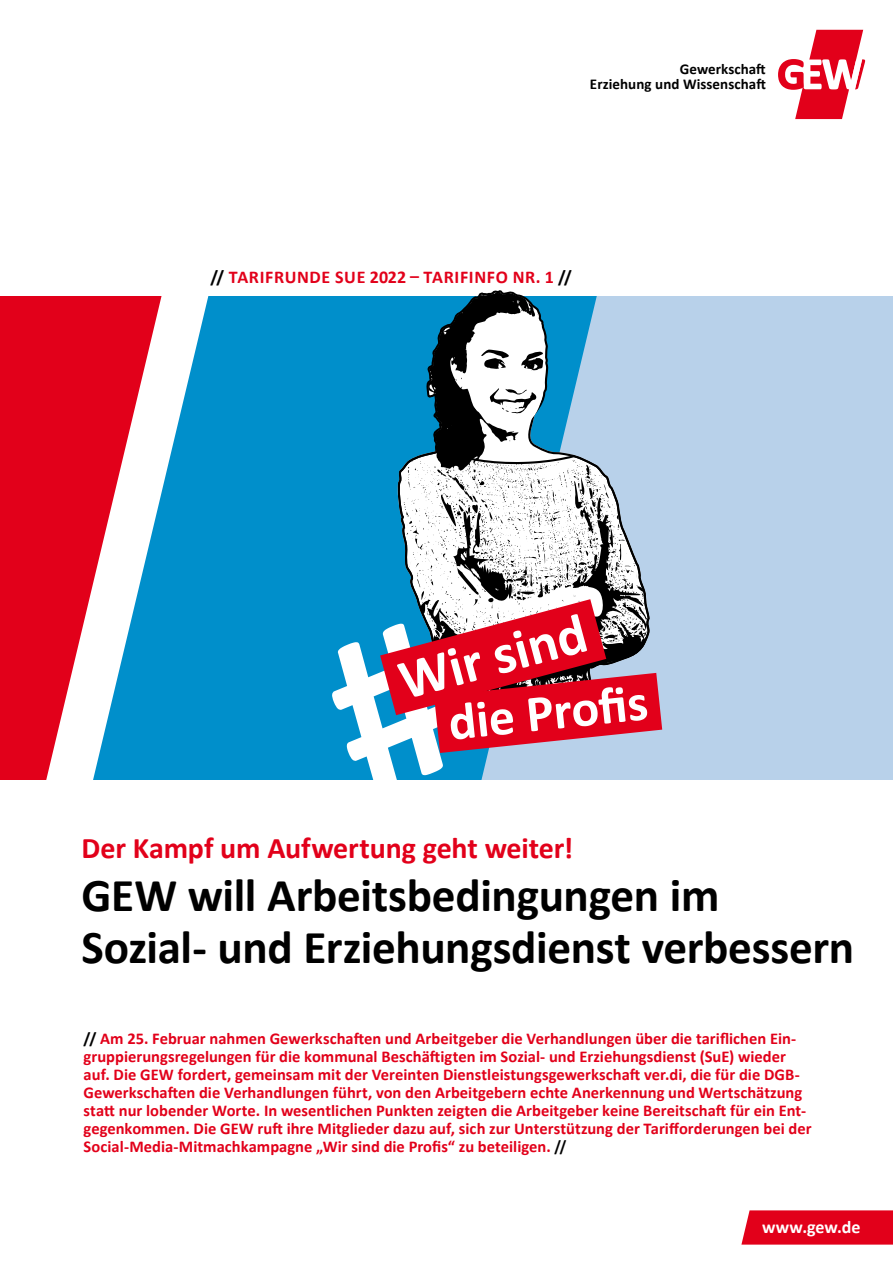
<style>
.page{position:relative;width:893px;height:1263px;background:#fff}
.page>*{position:absolute;margin:0;border:0;box-sizing:border-box;transform-origin:0 0}
.t1{font:700 56.4px "Calibri";color:#fff}
.t2{font:700 52.05px "Calibri";color:#fff}
.Headline{font:700 47.25px/52.5px "Calibri";letter-spacing:-.01em;color:#000}
.Headline-2{font:700 30px "Calibri";letter-spacing:-.005em;color:#e2001a}
.Zuordung_Cover_Din_A{font:700 18px "Calibri";letter-spacing:.035em;color:#e2001a}
.Zwischen-Headline{font:700 18px "Calibri";color:#fff}
._02_Vorspann{font:700 16.5px/18px "Calibri";color:#e2001a}
.GEW_LOGO_Schrift_Din{font:700 15px/15px "Calibri";letter-spacing:.005em;color:#000;text-align:right}
.s1{color:#000}
</style>
<div class="page">
<div style="left:197px;top:297px;width:228px;height:482px;background:#008fcb"></div>
<svg style="left:0;top:297px;width:197px;height:482px;fill:#e2001a"></svg>
<div style="left:561px;top:297px;width:332px;height:482px;background:#b8d1ea"></div>
<svg style="left:778px;top:30px;width:87px;height:89px"></svg>
<div style="left:741px;top:1210px;width:152px;height:34px;background:#e2001a"></div>
<svg style="left:332px;top:761px;width:42px;height:19px"></svg>
<svg style="left:396px;top:405px;width:255px;height:148px"></svg>
<svg style="left:425px;top:290px;width:136px;height:192px"></svg>
<svg style="left:374px;top:638px;width:348px;height:142px;background:#a6cbe7"></svg>
<svg style="left:312px;top:553px;width:362px;height:208px"></svg>
<p class="GEW_LOGO_Schrift_Din" style="left:590px;top:62px;width:177px">Gewerkschaft<br>Erziehung und Wissenschaft</p>
<p class="Zuordung_Cover_Din_A" style="left:210px;top:265px;width:363px"><span class="s1">//</span> TARIFRUNDE SUE 2022 – TARIFINFO NR. 1 <span class="s1">//</span></p>
<p class="t1" style="left:391px;top:647px;width:194px;rotate:-15deg">Wir sind</p>
<p class="t2" style="left:445px;top:690px;width:202px;rotate:-6deg">die Profi s</p>
<p class="Headline-2" style="left:81px;top:829px;width:493px">Der Kampf um Aufwertung geht weiter!</p>
<p class="Headline" style="left:81px;top:868px;width:774px">GEW will Arbeitsbedingungen im<br>Sozial- und Erziehungsdienst verbessern</p>
<p class="_02_Vorspann" style="left:84px;top:1030px;width:729px"><span class="s1">//</span> Am 25. Februar nahmen Gewerkschaften und Arbeitgeber die Verhandlungen über die tariflichen Ein&shy;gruppierungsregelungen für die kommunal Beschäftigten im Sozial- und Erziehungsdienst (SuE) wieder auf. Die GEW fordert, gemeinsam mit der Vereinten Dienstleistungsgewerkschaft ver.di, die für die DGB-Gewerkschaften die Verhandlungen führt, von den Arbeitgebern echte Anerkennung und Wertschätzung statt nur lobender Worte. In wesentlichen Punkten zeigten die Arbeitgeber keine Bereitschaft für ein Ent&shy;gegenkommen. Die GEW ruft ihre Mitglieder dazu auf, sich zur Unterstützung der Tarifforderungen bei der Social-Media-Mitmachkampagne „Wir sind die Profis“ zu beteiligen. <span class="s1">//</span></p>
<p class="Zwischen-Headline" style="left:762px;top:1215px;width:100px">www.gew.de</p>
</div>
